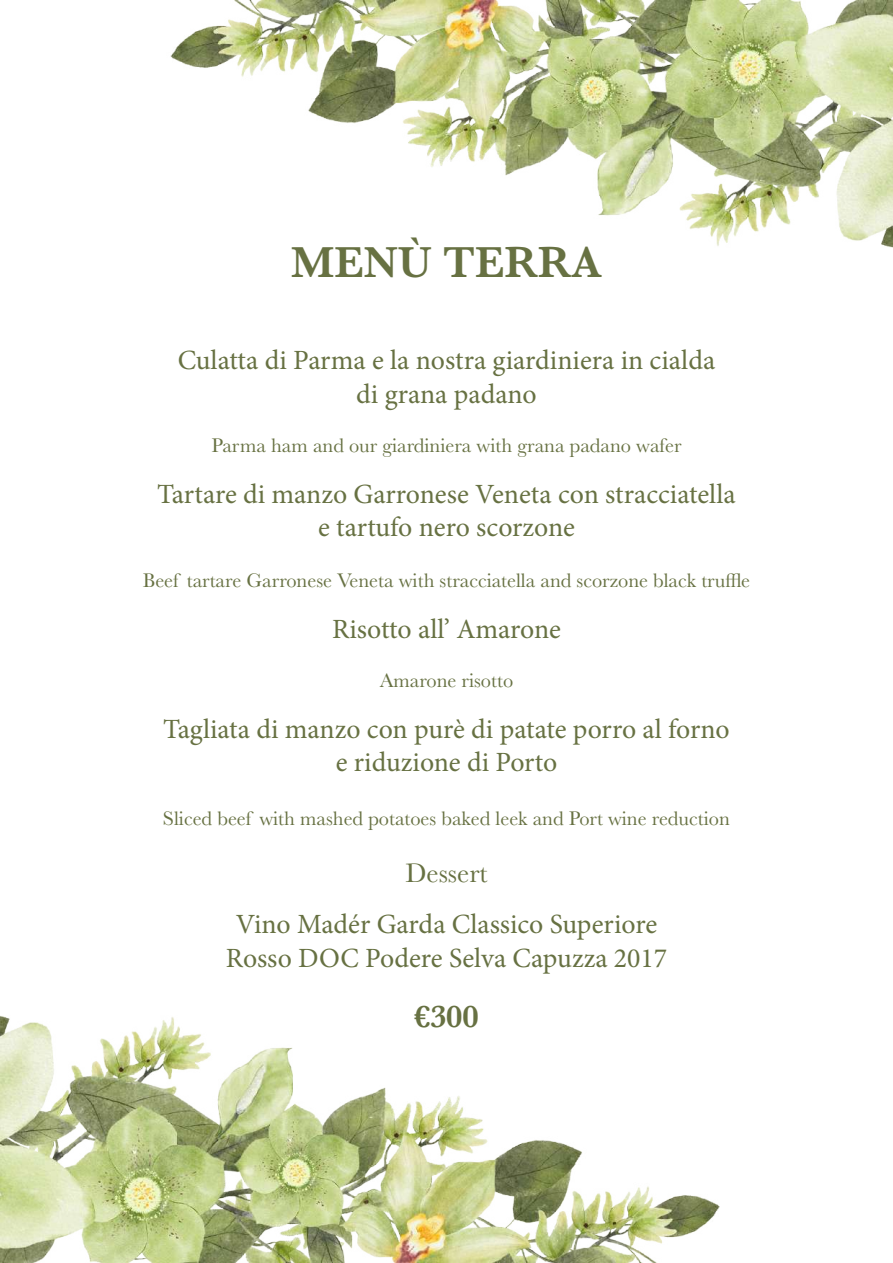
<style>
.page{position:relative;width:893px;height:1263px;background:#fff}
.page>*{position:absolute;margin:0;border:0;box-sizing:border-box;transform-origin:0 0}
.t1{font:600 45px "Baskerville";color:#677142}
.t2{font:600 32.55px "Baskerville";color:#677142}
.t3{font:27.75px/33.3px "Minion Pro";color:#677142;text-align:center}
.t4{font:27.75px "Baskerville";color:#677142}
.t5{font:20.4px "Baskerville";color:#677142}
</style>
<div class="page">
<img style="left:1px;top:1px;width:891px;height:1261px">
<h1 class="t1" style="left:291px;top:230px;width:313px">MENÙ TERRA</h1>
<p class="t3" style="left:178px;top:344px;width:539px">Culatta di Parma e la nostra giardiniera in cialda di grana padano</p>
<p class="t5" style="left:212px;top:432px;width:471px">Parma ham and our giardiniera with grana padano wafer</p>
<p class="t3" style="left:157px;top:477px;width:580px">Tartare di manzo Garronese Veneta con stracciatella e tartufo nero scorzone</p>
<p class="t5" style="left:143px;top:567px;width:609px">Beef tartare Garronese Veneta with stracciatella and scorzone black truffle</p>
<p class="t3" style="left:332px;top:612px;width:230px">Risotto all’ Amarone</p>
<p class="t5" style="left:380px;top:667px;width:135px">Amarone risotto</p>
<p class="t3" style="left:163px;top:712px;width:568px">Tagliata di manzo con purè di patate porro al forno e riduzione di Porto</p>
<p class="t5" style="left:163px;top:805px;width:568px">Sliced beef with mashed potatoes baked leek and Port wine reduction</p>
<p class="t4" style="left:405px;top:856px;width:84px">Dessert</p>
<p class="t3" style="left:226px;top:908px;width:443px">Vino Madér Garda Classico Superiore<br>Rosso DOC Podere Selva Capuzza 2017</p>
<p class="t2" style="left:414px;top:993px;width:66px">€300</p>
</div>
